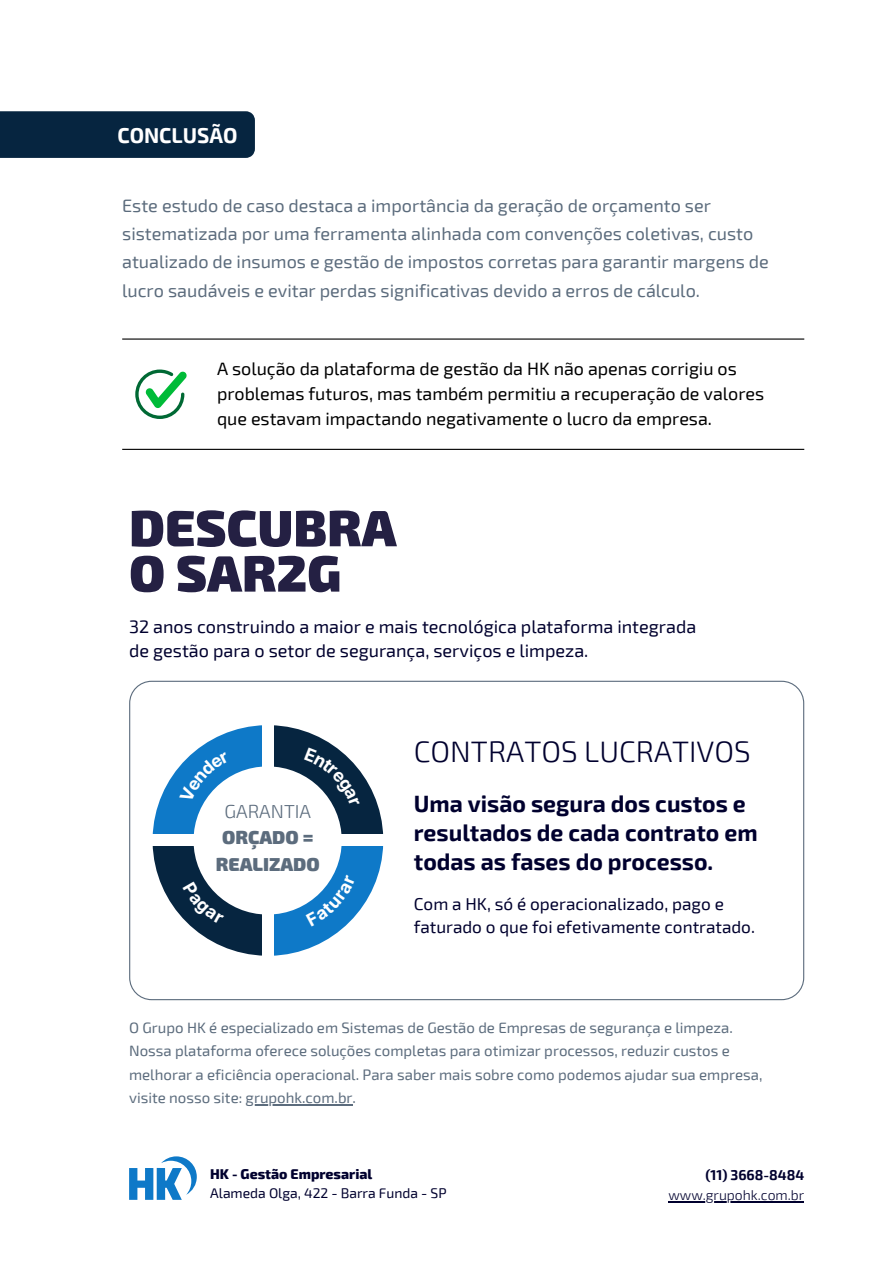
<style>
.page{position:relative;width:894px;height:1264px;background:#fff}
.page>*{position:absolute;margin:0;border:0;box-sizing:border-box;transform-origin:0 0}
.t1{font:900 51px/45.3px "Exo 2";color:#242043}
.t2{font:300 29.55px "Exo 2";color:#00002e}
.t3{font:700 23.1px/29.2px "Exo 2";color:#00002e}
.t4{font:700 21px "Exo 2";color:#fff}
.t5{font:900 18.75px/26.1px "Exo 2";color:#5c6c7d;text-align:center}
.t6{font:300 18.75px "Exo 2";color:#5c6c7d}
.t7{font:18px/28.2px "Exo 2";color:#5c6c7d}
.t8{font:18px/24.8px "Exo 2";color:#00002e}
.t9{font:17.85px/24.8px "Exo 2";color:#000}
.t10{font:17.1px/22.8px "Exo 2";color:#00002e}
.t11{font:15px/23.7px "Exo 2";color:#5c6c7d}
.t12{font:13.95px "Exo 2";color:#00002e}
.t13{font:800 13.95px "Exo 2";color:#00002e}
.t14{font:300 13.95px "Exo 2";color:#00002e}
.t15{font:700 13.95px "Exo 2";color:#00002e}
</style>
<div class="page">
<div style="left:0;top:111px;width:255px;height:47px;background:#062540"></div>
<hr style="left:245px;top:1104px;width:107px;height:1px;background:#5c6c7d">
<hr style="left:122px;top:338px;width:682px;height:1px;background:#000">
<hr style="left:122px;top:449px;width:682px;height:1px;background:#000">
<svg style="left:135px;top:369px;width:52px;height:50px"></svg>
<svg style="left:129px;top:1156px;width:68px;height:43px"></svg>
<svg style="left:130px;top:680px;width:674px;height:320px"></svg>
<hr style="left:668px;top:1201px;width:136px;height:1px;background:#00002e">
<svg style="left:129px;top:695px;width:284px;height:291px"></svg>
<h1 class="t4" style="left:117px;top:122px;width:121px">CONCLUSÃO</h1>
<h3 class="t7" style="left:122px;top:191px;width:648px">Este estudo de caso destaca a importância da geração de orçamento ser sistematizada por uma ferramenta alinhada com convenções coletivas, custo atualizado de insumos e gestão de impostos corretas para garantir margens de lucro saudáveis e evitar perdas significativas devido a erros de cálculo.</h3>
<h6 class="t9" style="left:217px;top:355px;width:548px">A solução da plataforma de gestão da HK não apenas corrigiu os problemas futuros, mas também permitiu a recuperação de valores que estavam impactando negativamente o lucro da empresa.</h6>
<h6 class="t1" style="left:129px;top:502px;width:269px">DESCUBRA<br>O SAR2G</h6>
<p class="t8" style="left:129px;top:613px;width:568px">32 anos construindo a maior e mais tecnológica plataforma integrada de gestão para o setor de segurança, serviços e limpeza.</p>
<p class="t6" style="left:224px;top:799px;width:88px">GARANTIA</p>
<p class="t5" style="left:216px;top:823px;width:105px">ORÇADO =<br>REALIZADO</p>
<h2 class="t2" style="left:414px;top:732px;width:338px">CONTRATOS LUCRATIVOS</h2>
<h3 class="t3" style="left:414px;top:787px;width:345px">Uma visão segura dos custos e resultados de cada contrato em todas as fases do processo.</h3>
<p class="t10" style="left:414px;top:892px;width:342px">Com a HK, só é operacionalizado, pago e faturado o que foi efetivamente contratado.</p>
<h6 class="t11" style="left:129px;top:1014px;width:634px">O Grupo HK é especializado em Sistemas de Gestão de Empresas de segurança e limpeza.<br>Nossa plataforma oferece soluções completas para otimizar processos, reduzir custos e melhorar a eficiência operacional. Para saber mais sobre como podemos ajudar sua empresa, visite nosso site: grupohk.com.br.</h6>
<p class="t13" style="left:210px;top:1164px;width:163px">HK - Gestão Empresarial</p>
<p class="t12" style="left:210px;top:1183px;width:238px">Alameda Olga, 422 - Barra Funda - SP</p>
<p class="t15" style="left:705px;top:1165px;width:100px">(11) 3668-8484</p>
<p class="t14" style="left:668px;top:1186px;width:137px">www.grupohk.com.br</p>
</div>
